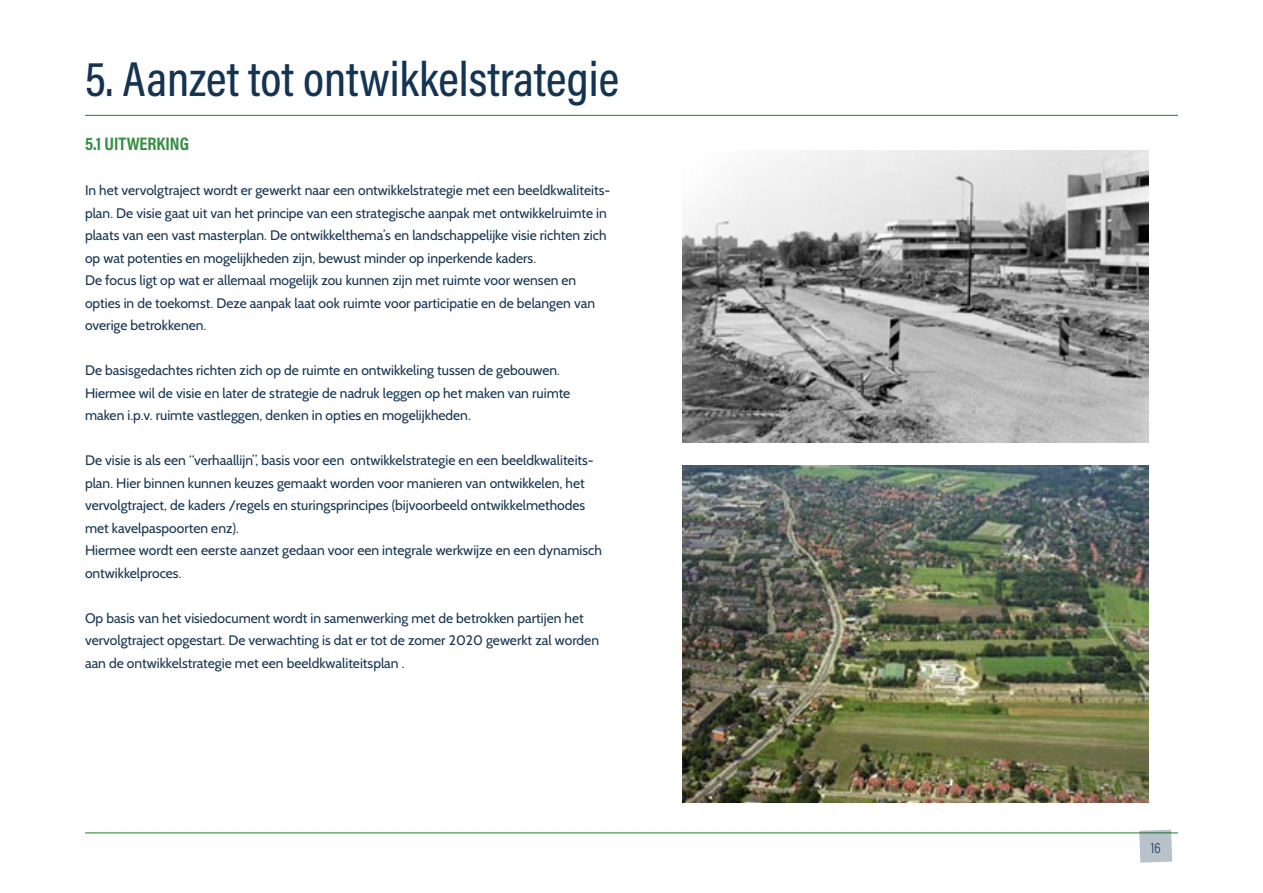
<style>
.page{position:relative;width:1263px;height:893px;background:#fff}
.page>*{position:absolute;margin:0;border:0;box-sizing:border-box;transform-origin:0 0}
.t1{font:500 49.5px "Acumin Pro Cond";color:#143453}
.t2{font:700 18.3px "Acumin Pro Cond";color:#318f3e}
.t3{font:300 15px "Acumin Pro Cond";color:#203a58}
.t4{font:13.8px/22.5px "Cabin";color:#143453}
</style>
<div class="page">
<hr style="left:85px;top:832px;width:1093px;height:1px;background:#318f3e">
<svg style="left:1139px;top:830px;width:33px;height:33px"></svg>
<hr style="left:85px;top:115px;width:1093px;height:1px;background:#318f3e">
<img style="left:683px;top:150px;width:465px;height:293px">
<img style="left:683px;top:465px;width:465px;height:338px">
<h1 class="t1" style="left:85px;top:47px;width:536px">5. Aanzet tot ontwikkelstrategie</h1>
<h2 class="t2" style="left:85px;top:132px;width:105px">5.1 UITWERKING</h2>
<p class="t4" style="left:85px;top:179px;width:527px">In het vervolgtraject wordt er gewerkt naar een ontwikkelstrategie met een beeldkwaliteits&shy;plan. De visie gaat uit van het principe van een strategische aanpak met ontwikkelruimte in plaats van een vast masterplan. De ontwikkelthema’s en landschappelijke visie richten zich op wat potenties en mogelijkheden zijn, bewust minder op inperkende kaders.<br>De focus ligt op wat er allemaal mogelijk zou kunnen zijn met ruimte voor wensen en opties in de toekomst. Deze aanpak laat ook ruimte voor participatie en de belangen van overige betrokkenen.</p>
<p class="t4" style="left:85px;top:359px;width:487px">De basisgedachtes richten zich op de ruimte en ontwikkeling tussen de gebouwen.<br>Hiermee wil de visie en later de strategie de nadruk leggen op het maken van ruimte maken i.p.v. ruimte vastleggen, denken in opties en mogelijkheden.</p>
<p class="t4" style="left:85px;top:449px;width:518px">De visie is als een “verhaallijn”, basis voor een ontwikkelstrategie en een beeldkwaliteits&shy;plan. Hier binnen kunnen keuzes gemaakt worden voor manieren van ontwikkelen, het vervolgtraject, de kaders /regels en sturingsprincipes (bijvoorbeeld ontwikkelmethodes met kavelpaspoorten enz).<br>Hiermee wordt een eerste aanzet gedaan voor een integrale werkwijze en een dynamisch ontwikkelproces.</p>
<p class="t4" style="left:85px;top:606px;width:515px">Op basis van het visiedocument wordt in samenwerking met de betrokken partijen het vervolgtraject opgestart. De verwachting is dat er tot de zomer 2020 gewerkt zal worden aan de ontwikkelstrategie met een beeldkwaliteitsplan .</p>
<p class="t3" style="left:1151px;top:838px;width:11px">16</p>
</div>
